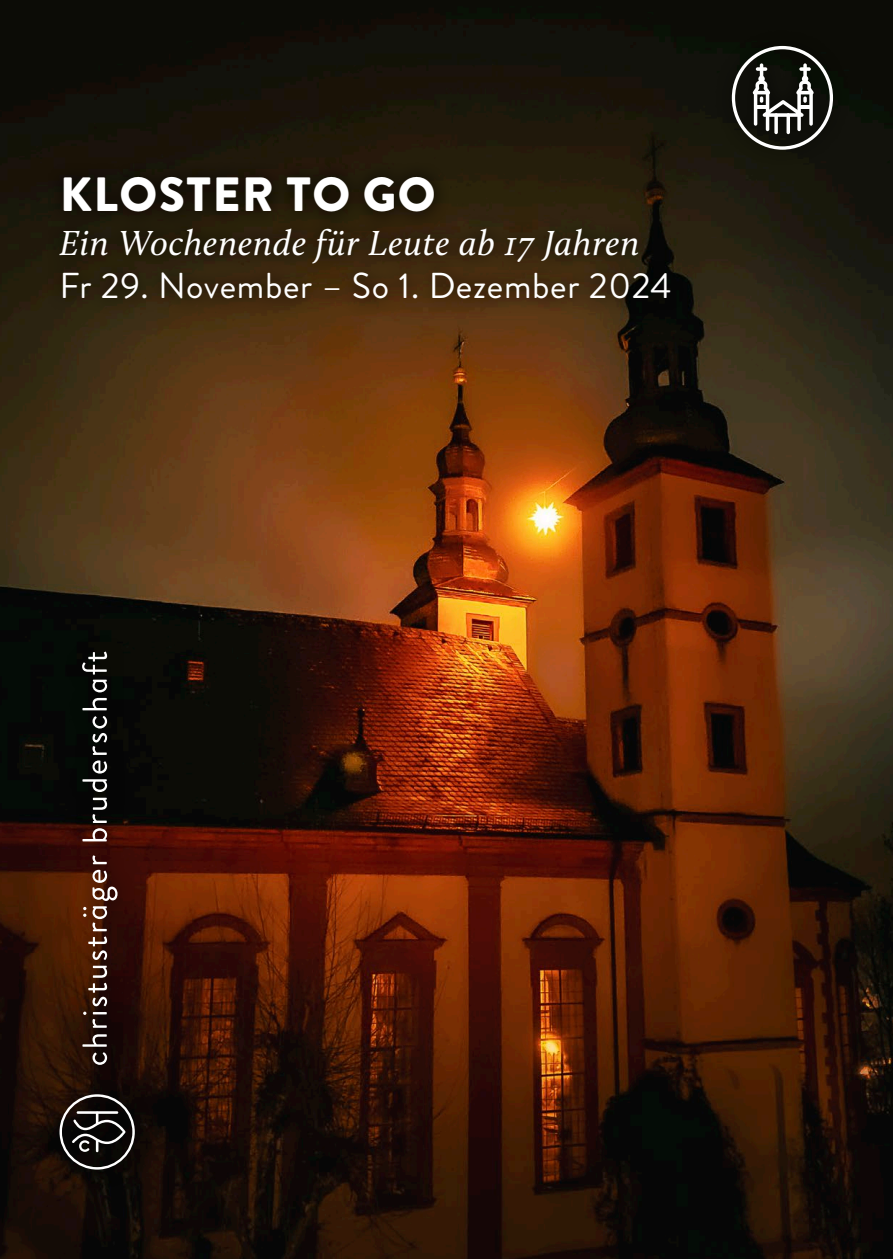
<style>
.page{position:relative;width:893px;height:1259px;background:#fff}
.page>*{position:absolute;margin:0;border:0;box-sizing:border-box;transform-origin:0 0}
.t1{font:900 48px "Brandon Grotesque";letter-spacing:.03em;color:#fff}
.t2{font:italic 36px "Calluna";letter-spacing:.02em;color:#fff}
.t3{font:36px "Brandon Grotesque";letter-spacing:.02em;color:#fff}
</style>
<div class="page">
<img style="left:0;top:0;width:893px;height:1259px">
<div style="left:45px;top:161px;width:640px;height:154px;background:#000;opacity:.9"></div>
<div style="left:715px;top:29px;width:135px;height:138px;background:#10110a"></div>
<svg style="left:732px;top:46px;width:101px;height:104px"></svg>
<div style="left:758px;top:76px;width:7px;height:6px;background:#fff;border-radius:50%"></div>
<hr style="left:756px;top:105px;width:11px;height:4px;background:#fff">
<svg style="left:774px;top:113px;width:4px;height:21px"></svg>
<svg style="left:786px;top:113px;width:4px;height:21px"></svg>
<div style="left:40px;top:634px;width:114px;height:554px;background:#000;opacity:.9"></div>
<svg style="left:60px;top:1094px;width:75px;height:75px;background:#383533"></svg>
<svg style="left:93px;top:1052px;width:14px;height:13px"></svg>
<svg style="left:82px;top:1034px;width:25px;height:12px"></svg>
<svg style="left:83px;top:870px;width:35px;height:157px;background:#563629"></svg>
<svg style="left:93px;top:855px;width:14px;height:9px"></svg>
<svg style="left:82px;top:779px;width:25px;height:62px"></svg>
<svg style="left:93px;top:716px;width:14px;height:57px"></svg>
<svg style="left:82px;top:698px;width:25px;height:12px"></svg>
<svg style="left:82px;top:651px;width:25px;height:41px"></svg>
<h1 class="t1" style="left:60px;top:161px;width:377px">KLOSTER TO GO</h1>
<p class="t2" style="left:60px;top:221px;width:582px">Ein Wochenende für Leute ab 17 Jahren</p>
<p class="t3" style="left:60px;top:261px;width:614px">Fr 29. November – So 1. Dezember 2024</p>
</div>
